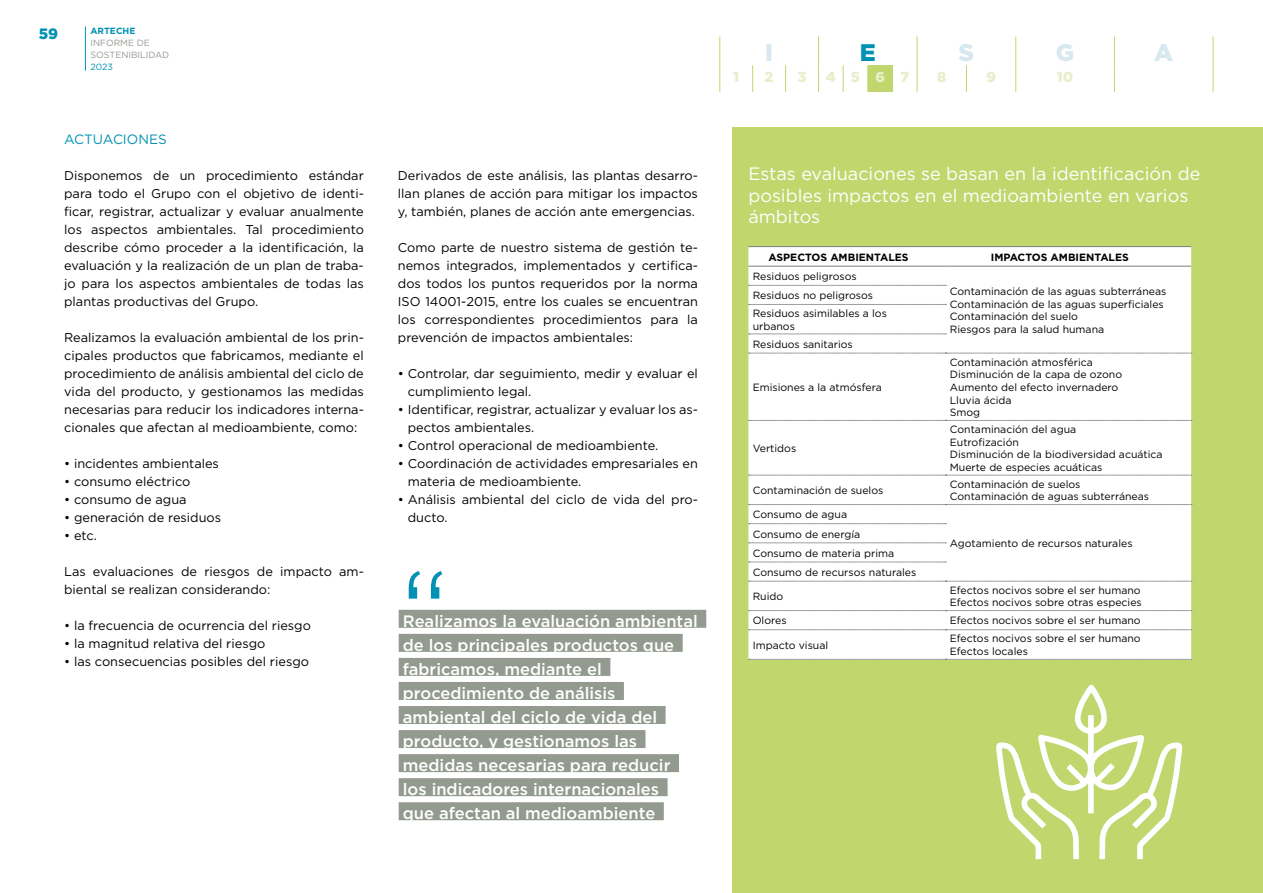
<style>
.page{position:relative;width:1263px;height:893px;background:#fff}
.page>*{position:absolute;margin:0;border:0;box-sizing:border-box;transform-origin:0 0}
.t1{font:200 176.25px "Gotham";color:#0091b3}
.t2{font:900 24px "Gotham";color:#d8e8f0}
.t3{font:900 24px "Gotham";color:#0091b3}
.t4{font:18px/21.6px "Gotham";color:#fff}
.t5{font:500 16.5px/24px "Gotham";color:#fff}
.t6{font:900 15px "Gotham";color:#0091b3}
.t7{font:900 14.4px "Gotham";letter-spacing:1.06em;color:#e7efcb}
.t8{font:13.5px "Gotham";color:#0091b3}
.t9{font:12.75px/18px "Gotham";color:#000}
.t10{font:10.5px/12.6px "Gotham";color:#000}
.t11{font:700 10.5px "Gotham";color:#000}
.t12{font:9px/12px "Gotham";color:#939a90}
.t13{font:700 9px "Gotham";color:#0091b3}
.t14{font:9px "Gotham";color:#0091b3}
</style>
<div class="page">
<hr style="left:85px;top:27px;width:1px;height:44px;background:#0091b3">
<div style="left:868px;top:65px;width:24px;height:27px;background:#c1d66d"></div>
<svg style="left:752px;top:65px;width:1px;height:27px"></svg>
<svg style="left:785px;top:65px;width:1px;height:27px"></svg>
<svg style="left:843px;top:65px;width:1px;height:27px"></svg>
<svg style="left:867px;top:65px;width:1px;height:27px"></svg>
<svg style="left:892px;top:65px;width:1px;height:27px"></svg>
<svg style="left:966px;top:65px;width:1px;height:27px"></svg>
<svg style="left:719px;top:37px;width:1px;height:55px"></svg>
<svg style="left:818px;top:37px;width:1px;height:55px"></svg>
<svg style="left:917px;top:37px;width:1px;height:55px"></svg>
<svg style="left:1015px;top:37px;width:1px;height:55px"></svg>
<svg style="left:1114px;top:37px;width:1px;height:55px"></svg>
<svg style="left:1213px;top:37px;width:1px;height:55px"></svg>
<div style="left:732px;top:128px;width:531px;height:765px;background:#c1d66d"></div>
<div style="left:748px;top:247px;width:443px;height:412px;background:#fff"></div>
<hr style="left:748px;top:246px;width:197px;height:1px;background:#7c7b7b">
<hr style="left:945px;top:246px;width:246px;height:1px;background:#7c7b7b">
<hr style="left:748px;top:266px;width:197px;height:1px;background:#7c7b7b">
<hr style="left:945px;top:266px;width:246px;height:1px;background:#7c7b7b">
<svg style="left:749px;top:285px;width:197px;height:1px"></svg>
<svg style="left:749px;top:304px;width:197px;height:1px"></svg>
<svg style="left:749px;top:334px;width:197px;height:1px"></svg>
<svg style="left:749px;top:353px;width:443px;height:1px"></svg>
<svg style="left:749px;top:420px;width:443px;height:1px"></svg>
<svg style="left:749px;top:475px;width:443px;height:1px"></svg>
<svg style="left:749px;top:504px;width:443px;height:1px"></svg>
<svg style="left:749px;top:523px;width:197px;height:1px"></svg>
<svg style="left:749px;top:543px;width:197px;height:1px"></svg>
<svg style="left:749px;top:562px;width:197px;height:1px"></svg>
<svg style="left:749px;top:581px;width:443px;height:1px"></svg>
<svg style="left:749px;top:610px;width:443px;height:1px"></svg>
<svg style="left:749px;top:629px;width:443px;height:1px"></svg>
<svg style="left:749px;top:659px;width:443px;height:1px"></svg>
<div style="left:399px;top:610px;width:307px;height:18px;background:#939a90"></div>
<div style="left:399px;top:634px;width:284px;height:18px;background:#939a90"></div>
<div style="left:399px;top:658px;width:211px;height:18px;background:#939a90"></div>
<div style="left:399px;top:682px;width:225px;height:18px;background:#939a90"></div>
<div style="left:399px;top:706px;width:267px;height:18px;background:#939a90"></div>
<div style="left:399px;top:730px;width:246px;height:18px;background:#939a90"></div>
<div style="left:399px;top:754px;width:280px;height:18px;background:#939a90"></div>
<div style="left:399px;top:778px;width:269px;height:18px;background:#939a90"></div>
<div style="left:399px;top:802px;width:265px;height:18px;background:#939a90"></div>
<svg style="left:999px;top:684px;width:181px;height:176px"></svg>
<p class="t6" style="left:39px;top:23px;width:21px">59</p>
<p class="t13" style="left:91px;top:25px;width:46px">ARTECHE</p>
<p class="t12" style="left:91px;top:36px;width:80px">INFORME DE<br>SOSTENIBILIDAD</p>
<p class="t14" style="left:91px;top:61px;width:24px">2023</p>
<p class="t8" style="left:64px;top:131px;width:104px">ACTUACIONES</p>
<p class="t9" style="left:64px;top:166px;width:301px;text-align:justify">Disponemos de un procedimiento estándar para todo el Grupo con el objetivo de identi&shy;ficar, registrar, actualizar y evaluar anualmente los aspectos ambientales. Tal procedimiento describe cómo proceder a la identificación, la evaluación y la realización de un plan de traba&shy;jo para los aspectos ambientales de todas las plantas productivas del Grupo.</p>
<p class="t9" style="left:64px;top:328px;width:301px;text-align:justify">Realizamos la evaluación ambiental de los prin&shy;cipales productos que fabricamos, mediante el procedimiento de análisis ambiental del ciclo de vida del producto, y gestionamos las medidas necesarias para reducir los indicadores interna&shy;cionales que afectan al medioambiente, como:</p>
<p class="t9" style="left:64px;top:454px;width:156px">• incidentes ambientales</p>
<p class="t9" style="left:64px;top:472px;width:128px">• consumo eléctrico</p>
<p class="t9" style="left:64px;top:490px;width:124px">• consumo de agua</p>
<p class="t9" style="left:64px;top:508px;width:158px">• generación de residuos</p>
<p class="t9" style="left:64px;top:526px;width:34px">• etc.</p>
<p class="t9" style="left:64px;top:562px;width:301px">Las evaluaciones de riesgos de impacto am&shy;biental se realizan considerando:</p>
<p class="t9" style="left:64px;top:616px;width:248px">• la frecuencia de ocurrencia del riesgo</p>
<p class="t9" style="left:64px;top:634px;width:203px">• la magnitud relativa del riesgo</p>
<p class="t9" style="left:64px;top:652px;width:246px">• las consecuencias posibles del riesgo</p>
<p class="t9" style="left:398px;top:166px;width:302px;text-align:justify">Derivados de este análisis, las plantas desarro&shy;llan planes de acción para mitigar los impactos y, también, planes de acción ante emergencias.</p>
<p class="t9" style="left:398px;top:238px;width:302px;text-align:justify">Como parte de nuestro sistema de gestión te&shy;nemos integrados, implementados y certifica&shy;dos todos los puntos requeridos por la norma ISO 14001-2015, entre los cuales se encuentran los correspondientes procedimientos para la prevención de impactos ambientales:</p>
<p class="t9" style="left:408px;top:364px;width:292px;text-indent:-10px">• Controlar, dar seguimiento, medir y evaluar el cumplimiento legal.</p>
<p class="t9" style="left:408px;top:400px;width:292px;text-indent:-10px">• Identificar, registrar, actualizar y evaluar los as&shy;pectos ambientales.</p>
<p class="t9" style="left:398px;top:436px;width:262px">• Control operacional de medioambiente.</p>
<p class="t9" style="left:408px;top:454px;width:292px;text-indent:-10px">• Coordinación de actividades empresariales en materia de medioambiente.</p>
<p class="t9" style="left:408px;top:490px;width:292px;text-indent:-10px">• Análisis ambiental del ciclo de vida del pro&shy;ducto.</p>
<h1 class="t1" style="left:396px;top:523px;width:57px">“</h1>
<p class="t5" style="left:403px;top:609px;width:296px">Realizamos la evaluación ambiental de los principales productos que fabricamos, mediante el procedimiento de análisis ambiental del ciclo de vida del producto, y gestionamos las medidas necesarias para reducir los indicadores internacionales<br>que afectan al medioambiente</p>
<h2 class="t2" style="left:765px;top:36px;width:9px">I</h2>
<h2 class="t3" style="left:860px;top:36px;width:18px">E</h2>
<h2 class="t2" style="left:959px;top:36px;width:17px">S</h2>
<h2 class="t2" style="left:1056px;top:36px;width:20px">G</h2>
<h2 class="t2" style="left:1154px;top:36px;width:21px">A</h2>
<p class="t7" style="left:733px;top:67px;width:8px">1</p>
<p class="t7" style="left:765px;top:67px;width:10px">2</p>
<p class="t7" style="left:797px;top:67px;width:10px">3</p>
<p class="t7" style="left:826px;top:67px;width:85px">4567</p>
<p class="t7" style="left:937px;top:67px;width:11px">8</p>
<p class="t7" style="left:986px;top:67px;width:11px">9</p>
<p class="t7" style="left:1057px;top:67px;width:18px">10</p>
<h3 class="t4" style="left:748px;top:163px;width:453px">Estas evaluaciones se basan en la identificación de posibles impactos en el medioambiente en varios ámbitos</h3>
<p class="t11" style="left:768px;top:250px;width:142px">ASPECTOS AMBIENTALES</p>
<p class="t11" style="left:991px;top:250px;width:139px">IMPACTOS AMBIENTALES</p>
<p class="t10" style="left:753px;top:270px;width:106px">Residuos peligrosos</p>
<p class="t10" style="left:950px;top:285px;width:218px">Contaminación de las aguas subterráneas Contaminación de las aguas superficiales Contaminación del suelo<br>Riesgos para la salud humana</p>
<p class="t10" style="left:753px;top:286px;width:136px;line-height:18px">Residuos no peligrosos<br>Residuos asimilables a los</p>
<p class="t10" style="left:753px;top:317px;width:102px;line-height:18px">urbanos<br>Residuos sanitarios</p>
<p class="t10" style="left:753px;top:381px;width:131px">Emisiones a la atmósfera</p>
<p class="t10" style="left:950px;top:355px;width:174px">Contaminación atmosférica<br>Disminución de la capa de ozono<br>Aumento del efecto invernadero<br>Lluvia ácida<br>Smog</p>
<p class="t10" style="left:753px;top:442px;width:45px">Vertidos</p>
<p class="t10" style="left:950px;top:423px;width:214px">Contaminación del agua<br>Eutrofización<br>Disminución de la biodiversidad acuática<br>Muerte de especies acuáticas</p>
<p class="t10" style="left:753px;top:484px;width:132px">Contaminación de suelos</p>
<p class="t10" style="left:950px;top:477px;width:201px">Contaminación de suelos<br>Contaminación de aguas subterráneas</p>
<p class="t10" style="left:753px;top:508px;width:96px">Consumo de agua</p>
<p class="t10" style="left:950px;top:537px;width:184px">Agotamiento de recursos naturales</p>
<p class="t10" style="left:753px;top:524px;width:165px;line-height:19.2px">Consumo de energía<br>Consumo de materia prima<br>Consumo de recursos naturales</p>
<p class="t10" style="left:753px;top:590px;width:32px">Ruido</p>
<p class="t10" style="left:950px;top:583px;width:193px">Efectos nocivos sobre el ser humano<br>Efectos nocivos sobre otras especies</p>
<p class="t10" style="left:753px;top:614px;width:35px">Olores</p>
<p class="t10" style="left:950px;top:614px;width:192px">Efectos nocivos sobre el ser humano</p>
<p class="t10" style="left:753px;top:638px;width:77px">Impacto visual</p>
<p class="t10" style="left:950px;top:632px;width:192px">Efectos nocivos sobre el ser humano<br>Efectos locales</p>
</div>
